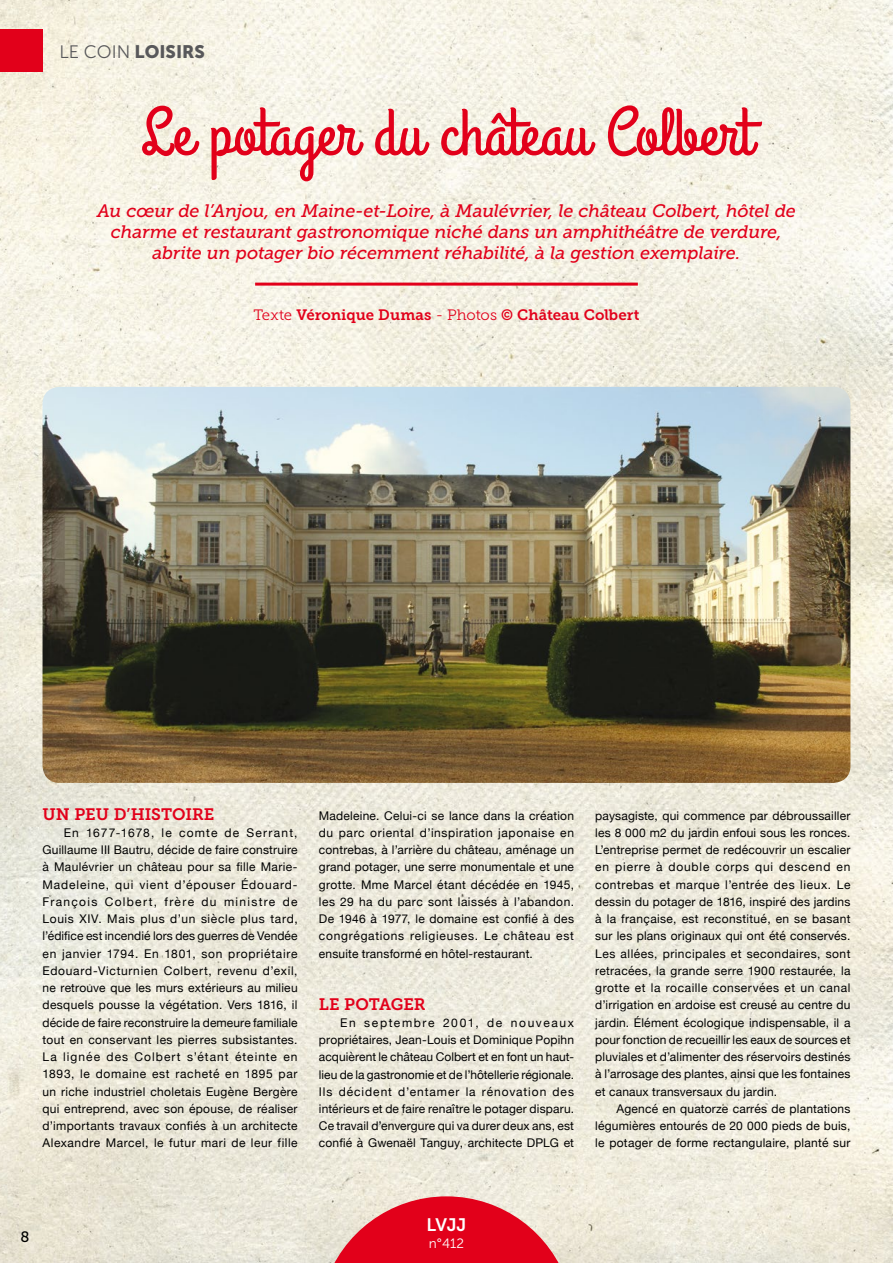
<style>
.page{position:relative;width:893px;height:1263px;background:#fff}
.page>*{position:absolute;margin:0;border:0;box-sizing:border-box;transform-origin:0 0}
.t1{font:67.5px "Grand Hotel";letter-spacing:-.005em;color:#e2001a}
.t2{font:italic 18px/21px "Museo Slab 500";letter-spacing:-.015em;color:#e2001a;text-align:center}
.t3{font:18px "Museo Sans 900";color:#58585a}
.t4{font:18px "Museo Sans 700";color:#fff}
.t5{font:16.5px "Museo Slab 700";color:#e2001a}
.t6{font:15px "Museo Slab 700";letter-spacing:.005em;color:#e2001a}
.t7{font:15px "Museo Slab 500";color:#000}
.t8{font:13.5px "Museo Sans 300";color:#fff}
.t9{font:12px/17.2px "Helvetica Neue";letter-spacing:.02em;color:#000;text-align:justify}
.s1{font-family:"Museo Sans 300"}
.s2{font-family:"Museo Slab 300"}
</style>
<div class="page">
<img style="left:0;top:0;width:893px;height:1263px">
<hr style="left:255px;top:283px;width:383px;height:3px;background:#e2001a">
<img style="left:43px;top:387px;width:807px;height:396px">
<svg style="left:325px;top:1196px;width:243px;height:67px;background:#e5505c"></svg>
<div style="left:0;top:30px;width:43px;height:42px;background:#e2001a"></div>
<h2 class="t3" style="left:60px;top:41px;width:147px"><span class="s1">LE COIN</span> LOISIRS</h2>
<h1 class="t1" style="left:141px;top:90px;width:613px">Le potager du château Colbert</h1>
<h2 class="t2" style="left:97px;top:201px;width:700px">Au cœur de l’Anjou, en Maine-et-Loire, à Maulévrier, le château Colbert, hôtel de charme et restaurant gastronomique niché dans un amphithéâtre de verdure, abrite un potager bio récemment réhabilité, à la gestion exemplaire.</h2>
<p class="t6" style="left:253px;top:306px;width:388px"><span class="s2">Texte</span> Véronique Dumas <span class="s2">- Photos</span> © Château Colbert</p>
<h3 class="t5" style="left:43px;top:805px;width:173px">Un peu d’Histoire</h3>
<p class="t9" style="left:43px;top:825px;width:257px;text-indent:21px">En 1677-1678, le comte de Serrant, Guillaume III Bautru, décide de faire construire à Maulévrier un château pour sa fille Marie-Madeleine, qui vient d’épouser Édouard-François Colbert, frère du ministre de Louis XIV. Mais plus d’un siècle plus tard, l’édifice est incendié lors des guerres de Vendée en janvier 1794. En 1801, son propriétaire Edouard-Victurnien Colbert, revenu d’exil, ne retrouve que les murs extérieurs au milieu desquels pousse la végétation. Vers 1816, il décide de faire reconstruire la demeure familiale tout en conservant les pierres subsistantes.<br>La lignée des Colbert s’étant éteinte en 1893, le domaine est racheté en 1895 par un riche industriel choletais Eugène Bergère qui entreprend, avec son épouse, de réaliser d’importants travaux confiés à un architecte Alexandre Marcel, le futur mari de leur fille</p>
<p class="t9" style="left:319px;top:807px;width:257px">Madeleine. Celui-ci se lance dans la création du parc oriental d’inspiration japonaise en contrebas, à l’arrière du château, aménage un grand potager, une serre monumentale et une grotte. Mme Marcel étant décédée en 1945, les 29 ha du parc sont laissés à l’abandon.<br>De 1946 à 1977, le domaine est confié à des congrégations religieuses. Le château est ensuite transformé en hôtel-restaurant.</p>
<h3 class="t5" style="left:319px;top:994px;width:108px">Le potager</h3>
<p class="t9" style="left:319px;top:1014px;width:257px;text-indent:21px">En septembre 2001, de nouveaux propriétaires, Jean-Louis et Dominique Popihn acquièrent le château Colbert et en font un haut&shy;lieu de la gastronomie et de l’hôtellerie régionale.<br>Ils décident d’entamer la rénovation des intérieurs et de faire renaître le potager disparu.<br>Ce travail d’envergure qui va durer deux ans, est confié à Gwenaël Tanguy, architecte DPLG et</p>
<p class="t9" style="left:595px;top:807px;width:257px">paysagiste, qui commence par débroussailler les 8 000 m2 du jardin enfoui sous les ronces.<br>L’entreprise permet de redécouvrir un escalier en pierre à double corps qui descend en contrebas et marque l’entrée des lieux. Le dessin du potager de 1816, inspiré des jardins à la française, est reconstitué, en se basant sur les plans originaux qui ont été conservés.<br>Les allées, principales et secondaires, sont retracées, la grande serre 1900 restaurée, la grotte et la rocaille conservées et un canal d’irrigation en ardoise est creusé au centre du jardin. Élément écologique indispensable, il a pour fonction de recueillir les eaux de sources et pluviales et d’alimenter des réservoirs destinés à l’arrosage des plantes, ainsi que les fontaines et canaux transversaux du jardin.</p>
<p class="t9" style="left:595px;top:1101px;width:257px;text-indent:21px">Agencé en quatorze carrés de plantations légumières entourés de 20 000 pieds de buis, le potager de forme rectangulaire, planté sur</p>
<p class="t7" style="left:20px;top:1228px;width:10px">8</p>
<h2 class="t4" style="left:427px;top:1215px;width:41px">LVJJ</h2>
<p class="t8" style="left:429px;top:1235px;width:37px">N°412</p>
</div>
